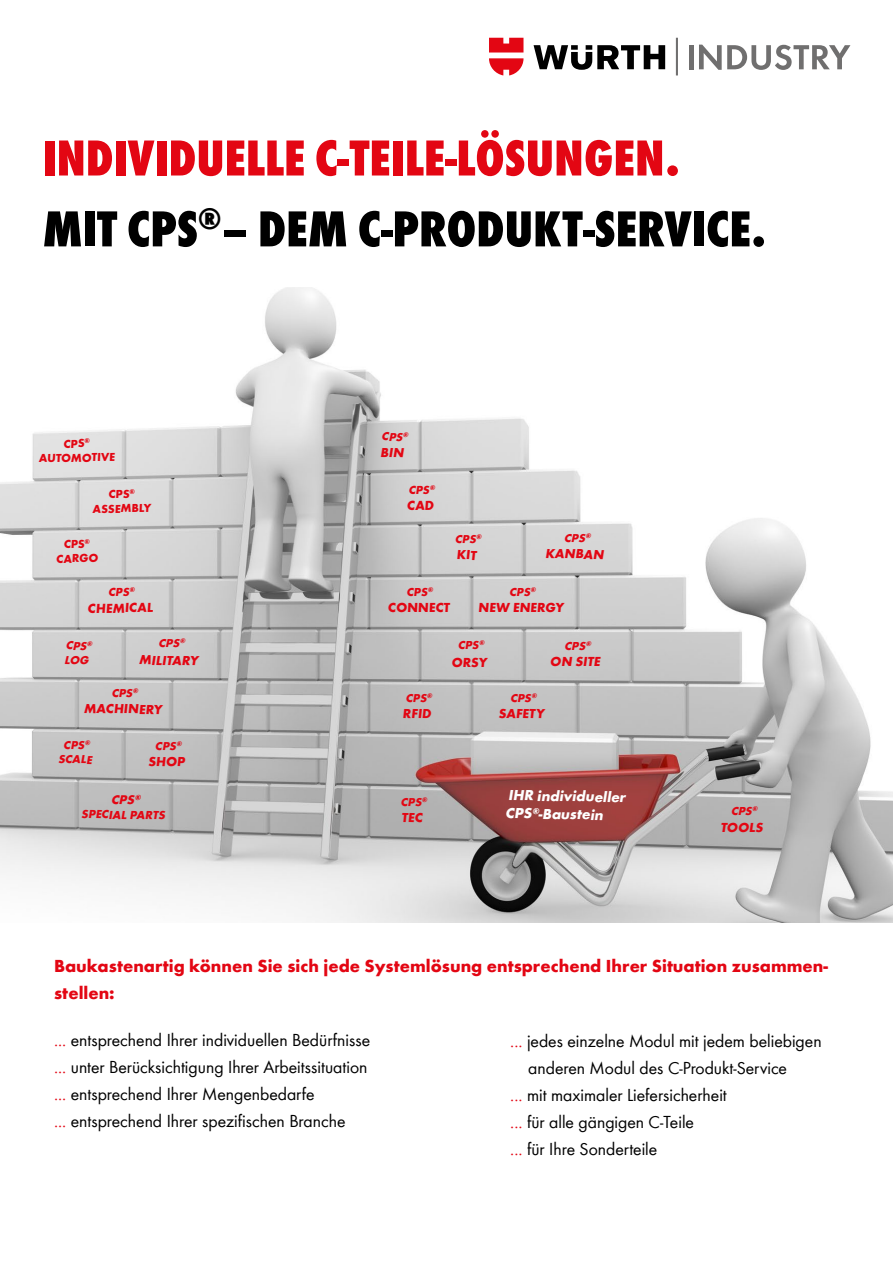
<style>
.page{position:relative;width:893px;height:1263px;background:#fff}
.page>*{position:absolute;margin:0;border:0;box-sizing:border-box;transform-origin:0 0}
.t1{font:800 condensed 52.5px/70.8px "Wuerth";color:#e30613}
.t2{font:18px/27px "Wuerth";color:#000}
.t3{font:700 18px/27px "Wuerth";color:#e30613}
.t4{font:700 15px/18px "Wuerth";color:#fff}
.t5{font:700 13.5px "Wuerth";color:#e30613}
.t6{font:italic 700 13.05px "Wuerth";color:#e30613}
.t7{font:700 12.15px "Wuerth";color:#e30613}
.t8{font:italic 700 11.85px/14.2px "Wuerth";color:#e30613}
.t9{font:700 11.85px/14.2px "Wuerth";color:#e30613;text-align:center}
.s1{color:#000}
.s2{color:#e30613}
</style>
<div class="page">
<hr style="left:689px;top:45px;width:4px;height:24px;background:#706f6f">
<svg style="left:699px;top:45px;width:151px;height:25px"></svg>
<svg style="left:534px;top:45px;width:131px;height:25px"></svg>
<svg style="left:489px;top:38px;width:34px;height:37px"></svg>
<hr style="left:676px;top:38px;width:2px;height:37px;background:#706f6f">
<img style="left:0;top:288px;width:893px;height:635px">
<svg style="left:381px;top:448px;width:23px;height:9px"></svg>
<svg style="left:407px;top:501px;width:27px;height:10px"></svg>
<svg style="left:457px;top:550px;width:20px;height:10px"></svg>
<svg style="left:402px;top:813px;width:21px;height:10px"></svg>
<h1 class="t1" style="left:43px;top:119px;width:725px">INDIVIDUELLE C-TEILE-LÖSUNGEN.<br><span class="s1">MIT CPS</span><sup>®</sup><span class="s1">– DEM C-PRODUKT-SERVICE.</span></h1>
<p class="t9" style="left:38px;top:436px;width:78px;rotate:-1deg">CPS<sup>®<br></sup>AUTOMOTIVE</p>
<p class="t9" style="left:92px;top:487px;width:60px;rotate:-1deg">CPS<sup>®<br></sup>ASSEMBLY</p>
<p class="t9" style="left:56px;top:536px;width:43px;rotate:-1deg">CPS<sup>®<br></sup>CARGO</p>
<p class="t8" style="left:108px;top:584px;width:28px;rotate:-1deg">CPS<sup>®</sup></p>
<p class="t5" style="left:87px;top:598px;width:67px;rotate:-1deg">CHEMICAL</p>
<p class="t8" style="left:64px;top:637px;width:29px;rotate:1deg">CPS<sup>®<br></sup>LOG</p>
<p class="t8" style="left:158px;top:635px;width:28px;rotate:1deg">CPS<sup>®</sup></p>
<p class="t5" style="left:139px;top:650px;width:61px;rotate:1deg">MILITARY</p>
<p class="t8" style="left:112px;top:685px;width:28px;rotate:1deg">CPS<sup>®</sup></p>
<p class="t5" style="left:84px;top:698px;width:80px;rotate:1deg">MACHINERY</p>
<p class="t8" style="left:58px;top:737px;width:35px;text-align:center;rotate:1deg">CPS<sup>®<br></sup>SCALE</p>
<p class="t8" style="left:155px;top:738px;width:28px;rotate:1deg">CPS<sup>®</sup></p>
<p class="t5" style="left:148px;top:751px;width:38px;rotate:1deg">SHOP</p>
<p class="t6" style="left:111px;top:790px;width:31px;rotate:1deg">CPS<sup>®</sup></p>
<p class="t7" style="left:81px;top:805px;width:85px;rotate:1deg">SPECIAL PARTS</p>
<p class="t8" style="left:381px;top:428px;width:28px;rotate:1deg">CPS<sup>®</sup></p>
<p class="t8" style="left:408px;top:482px;width:28px;rotate:-1deg">CPS<sup>®</sup></p>
<p class="t8" style="left:455px;top:531px;width:28px;rotate:1deg">CPS<sup>®</sup></p>
<p class="t8" style="left:564px;top:530px;width:28px;rotate:1deg">CPS<sup>®</sup></p>
<p class="t5" style="left:545px;top:543px;width:60px;rotate:1deg">KANBAN</p>
<p class="t9" style="left:407px;top:584px;width:29px">CPS<sup>®</sup></p>
<p class="t5" style="left:388px;top:598px;width:64px">CONNECT</p>
<p class="t8" style="left:509px;top:584px;width:30px">CPS<sup>®</sup></p>
<p class="t5" style="left:478px;top:598px;width:89px">NEW ENERGY</p>
<p class="t8" style="left:458px;top:637px;width:30px">CPS<sup>®</sup></p>
<p class="t5" style="left:451px;top:653px;width:39px">ORSY</p>
<p class="t8" style="left:564px;top:638px;width:30px">CPS<sup>®</sup></p>
<p class="t5" style="left:550px;top:651px;width:54px">ON SITE</p>
<p class="t8" style="left:406px;top:690px;width:28px;rotate:1deg">CPS<sup>®</sup></p>
<p class="t5" style="left:403px;top:703px;width:30px;rotate:1deg">RFID</p>
<p class="t8" style="left:401px;top:794px;width:28px;rotate:1deg">CPS<sup>®</sup></p>
<p class="t8" style="left:510px;top:690px;width:28px;rotate:1deg">CPS<sup>®</sup></p>
<p class="t5" style="left:499px;top:703px;width:47px;rotate:1deg">SAFETY</p>
<p class="t4" style="left:506px;top:785px;width:121px;rotate:1deg">IHR individueller<br>CPS<sup>®</sup>-Baustein</p>
<p class="t8" style="left:731px;top:803px;width:30px">CPS<sup>®</sup></p>
<p class="t5" style="left:720px;top:817px;width:47px">TOOLS</p>
<p class="t3" style="left:54px;top:951px;width:775px">Baukastenartig können Sie sich jede Systemlösung entsprechend Ihrer Situation zusammen&shy;stellen:</p>
<p class="t2" style="left:510px;top:1027px;width:313px"><span class="s2">...</span> jedes einzelne Modul mit jedem beliebigen</p>
<p class="t2" style="left:528px;top:1054px;width:260px">anderen Modul des C-Produkt-Service</p>
<p class="t2" style="left:510px;top:1081px;width:218px"><span class="s2">...</span> mit maximaler Liefersicherheit</p>
<p class="t2" style="left:510px;top:1108px;width:185px"><span class="s2">...</span> für alle gängigen C-Teile</p>
<p class="t2" style="left:510px;top:1135px;width:148px"><span class="s2">...</span> für Ihre Sonderteile</p>
<p class="t2" style="left:54px;top:1026px;width:318px"><span class="s2">...</span> entsprechend Ihrer individuellen Bedürfnisse <span class="s2">...</span> unter Berücksichtigung Ihrer Arbeitssituation <span class="s2">...</span> entsprechend Ihrer Mengenbedarfe<br><span class="s2">...</span> entsprechend Ihrer spezifischen Branche</p>
</div>
